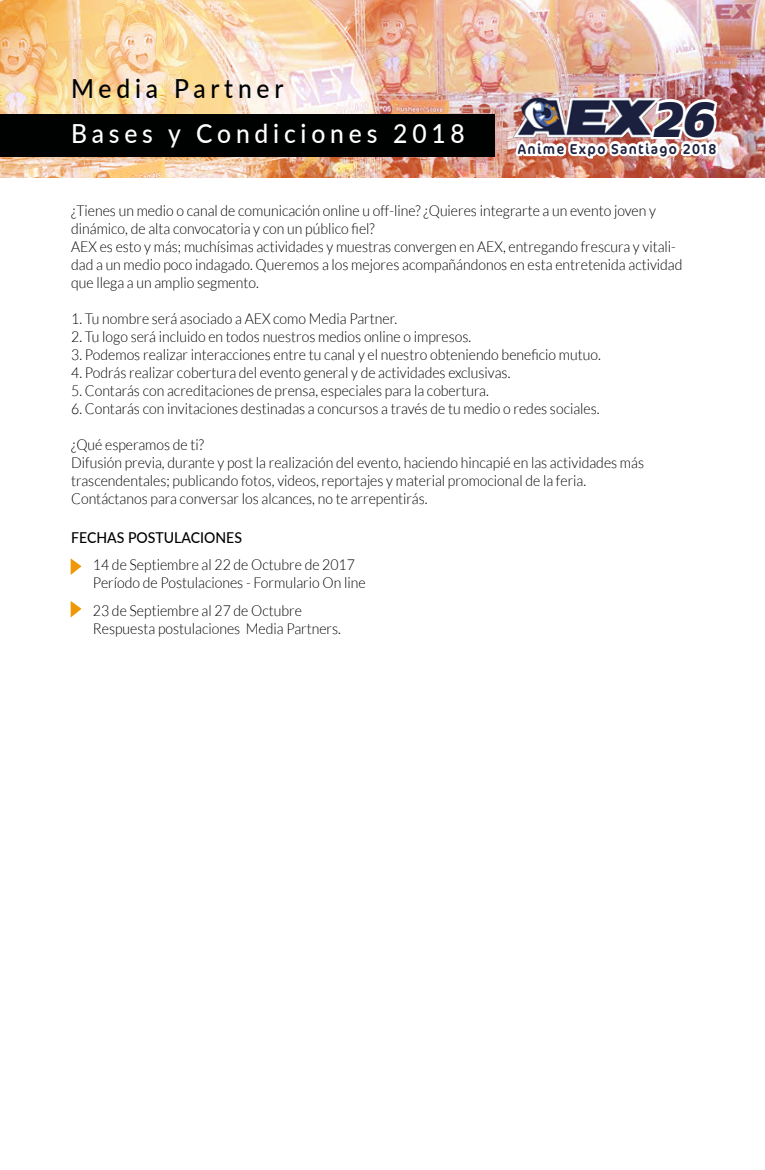
<style>
.page{position:relative;width:765px;height:1170px;background:#fff}
.page>*{position:absolute;margin:0;border:0;box-sizing:border-box;transform-origin:0 0}
.t1{font:italic 900 49.38px "Fago Ex Tf";color:#1b213f}
.t2{font:500 26.25px "Lato";letter-spacing:.195em;color:#fff;scale:.94 1}
.t3{font:500 26.25px "Lato";letter-spacing:.195em;color:#000101;scale:.94 1}
.t4{font:300 15px/18px "Lato";color:#000101;scale:.94 1}
.t5{font:500 15px "Lato";color:#000101;scale:.94 1}
.t6{font:14.38px "Cocon";letter-spacing:.1em;color:#1b213f;scale:.94 1}
</style>
<div class="page">
<img style="left:513px;top:177px;width:148px;height:1px">
<img style="left:0;top:0;width:764px;height:177px">
<div style="left:0;top:114px;width:494px;height:42px;background:#000101"></div>
<svg style="left:71px;top:558px;width:11px;height:17px"></svg>
<svg style="left:71px;top:601px;width:11px;height:16px"></svg>
<h2 class="t3" style="left:71px;top:70px;width:227px">Media Partner</h2>
<h2 class="t2" style="left:71px;top:115px;width:420px">Bases y Condiciones 2018</h2>
<h1 class="t1" style="left:651px;top:89px;width:63px">26</h1>
<p class="t6" style="left:518px;top:140px;width:213px">Anime Expo Santiago 2018</p>
<p class="t4" style="left:71px;top:201px;width:652px">¿Tienes un medio o canal de comunicación online u off-line? ¿Quieres integrarte a un evento joven y dinámico, de alta convocatoria y con un público fiel?<br>AEX es esto y más; muchísimas actividades y muestras convergen en AEX, entregando frescura y vitali&shy;dad a un medio poco indagado. Queremos a los mejores acompañándonos en esta entretenida actividad que llega a un amplio segmento.</p>
<p class="t4" style="left:71px;top:309px;width:348px">1. Tu nombre será asociado a AEX como Media Partner.</p>
<p class="t4" style="left:71px;top:327px;width:427px">2. Tu logo será incluido en todos nuestros medios online o impresos.</p>
<p class="t4" style="left:71px;top:345px;width:565px">3. Podemos realizar interacciones entre tu canal y el nuestro obteniendo beneficio mutuo.</p>
<p class="t4" style="left:71px;top:363px;width:469px">4. Podrás realizar cobertura del evento general y de actividades exclusivas.</p>
<p class="t4" style="left:71px;top:381px;width:446px">5. Contarás con acreditaciones de prensa, especiales para la cobertura.</p>
<p class="t4" style="left:71px;top:399px;width:564px">6. Contarás con invitaciones destinadas a concursos a través de tu medio o redes sociales.</p>
<p class="t4" style="left:71px;top:435px;width:611px">¿Qué esperamos de ti?<br>Difusión previa, durante y post la realización del evento, haciendo hincapié en las actividades más trascendentales; publicando fotos, videos, reportajes y material promocional de la feria.<br>Contáctanos para conversar los alcances, no te arrepentirás.</p>
<p class="t5" style="left:71px;top:526px;width:183px">FECHAS POSTULACIONES</p>
<p class="t4" style="left:93px;top:556px;width:292px">14 de Septiembre al 22 de Octubre de 2017<br>Período de Postulaciones - Formulario On line</p>
<p class="t4" style="left:93px;top:601px;width:265px">23 de Septiembre al 27 de Octubre<br>Respuesta postulaciones Media Partners.</p>
</div>
